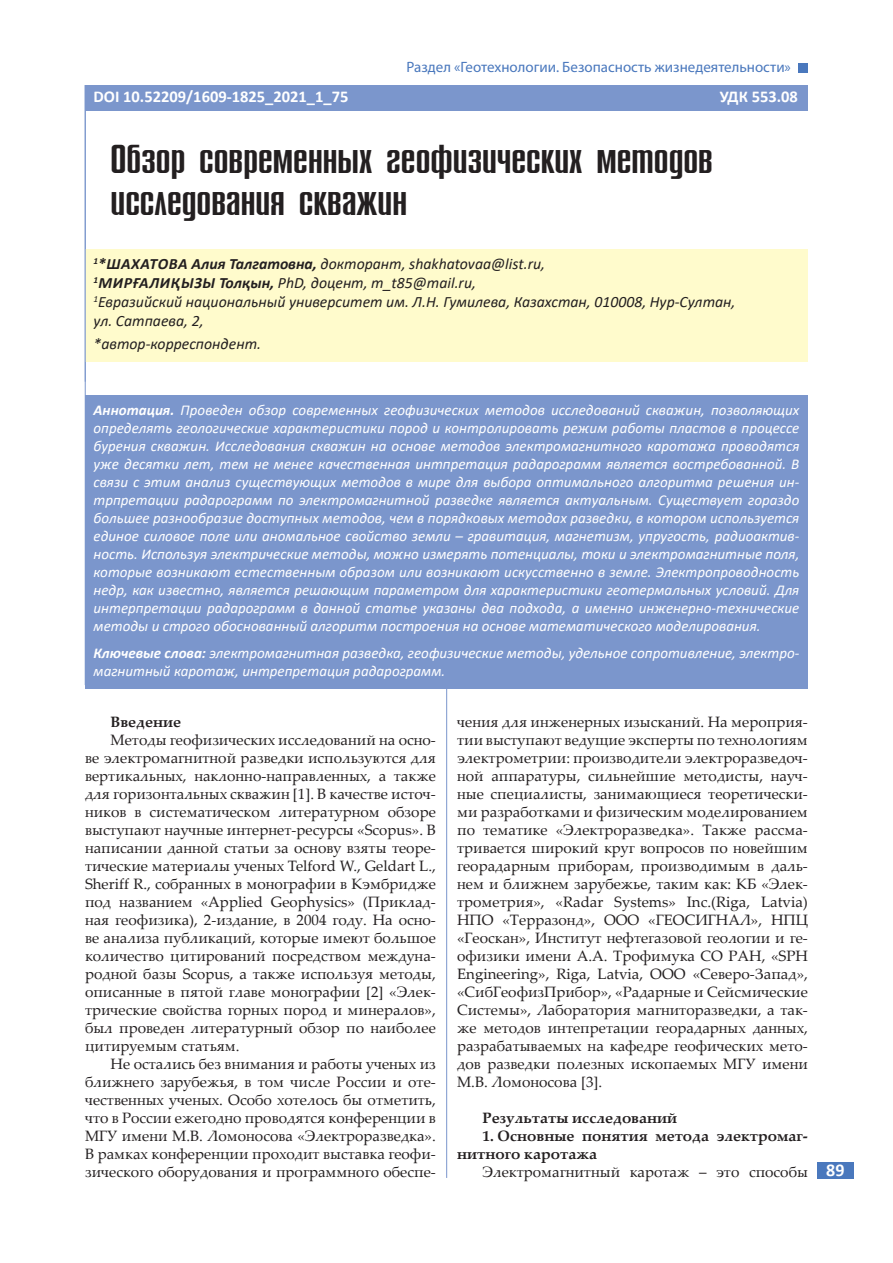
<style>
.page{position:relative;width:893px;height:1263px;background:#fff}
.page>*{position:absolute;margin:0;border:0;box-sizing:border-box;transform-origin:0 0}
.ЗАГОЛОВОК_Cambria_20{font:42px/42px "SM Compo Normal";color:#231f20;scale:1.1 1}
.t1{font:700 18px "Calibri";color:#fff}
.УДК_Calibri_11pt{font:700 16.5px "Calibri";color:#fff}
.АВТОРЫ_Calibri_10_5p{font:italic 15.75px/18.9px "Calibri";color:#231f20}
.ТЕКСТ_Palatino_Linot{font:15px/18px "Palatino Linotype";color:#231f20;text-align:justify}
.КЛЮЧЕВЫЕ_СЛОВА_Calib{font:italic 15px/18px "Calibri";color:#fff;text-align:justify}
.ТЕКСТ_Palatino_Linot-2{font:700 15px/18px "Palatino Linotype";color:#231f20}
.t2{font:15px "Myriad Pro";color:#4a78bd}
.s1{font-weight:700}
</style>
<div class="page">
<div style="left:817px;top:1162px;width:36px;height:16px;background:#4a78bd"></div>
<div style="left:798px;top:63px;width:10px;height:9px;background:#4a78bd"></div>
<hr style="left:446px;top:685px;width:1px;height:493px;background:#7b96cc">
<div style="left:85px;top:85px;width:723px;height:25px;background:#7b96cc"></div>
<div style="left:85px;top:249px;width:723px;height:32px;background:#fffbcc"></div>
<div style="left:85px;top:268px;width:723px;height:32px;background:#fffbcc"></div>
<div style="left:85px;top:287px;width:723px;height:51px;background:#fffbcc"></div>
<div style="left:85px;top:329px;width:723px;height:32px;background:#fffbcc"></div>
<div style="left:85px;top:395px;width:723px;height:248px;background:#7b96cc"></div>
<div style="left:85px;top:638px;width:723px;height:50px;background:#7b96cc"></div>
<hr style="left:85px;top:85px;width:1px;height:600px;background:#7b96cc">
<p class="t2" style="left:407px;top:58px;width:386px">Раздел «Геотехнологии. Безопасность жизнедеятельности»</p>
<p class="УДК_Calibri_11pt" style="left:94px;top:85px;width:256px">DOI 10.52209/1609-1825_2021_1_75</p>
<p class="УДК_Calibri_11pt" style="left:720px;top:85px;width:80px">УДК 553.08</p>
<p class="ЗАГОЛОВОК_Cambria_20" style="left:111px;top:139px;width:549px">Обзор современных геофизических методов исследования скважин</p>
<p class="АВТОРЫ_Calibri_10_5p" style="left:94px;top:254px;width:453px"><sup>1</sup><span class="s1">*ШАХАТОВА Алия Талгатовна,</span> докторант, shakhatovaa@list.ru,</p>
<p class="АВТОРЫ_Calibri_10_5p" style="left:94px;top:273px;width:384px"><sup>1</sup><span class="s1">МИРҒАЛИҚЫЗЫ Толқын,</span> PhD, доцент, m_t85@mail.ru,</p>
<p class="АВТОРЫ_Calibri_10_5p" style="left:94px;top:292px;width:643px"><sup>1</sup>Евразийский национальный университет им. Л.Н. Гумилева, Казахстан, 010008, Нур-Султан, ул. Сатпаева, 2,</p>
<p class="АВТОРЫ_Calibri_10_5p" style="left:94px;top:334px;width:169px">*автор-корреспондент.</p>
<p class="КЛЮЧЕВЫЕ_СЛОВА_Calib" style="left:94px;top:401px;width:707px"><span class="s1">Аннотация.</span> Проведен обзор современных геофизических методов исследований скважин, позволяющих определять геологические характеристики пород и контролировать режим работы пластов в процессе бурения скважин. Исследования скважин на основе методов электромагнитного каротажа проводятся уже десятки лет, тем не менее качественная интпретация радарограмм является востребованной. В связи с этим анализ существующих методов в мире для выбора оптимального алгоритма решения ин&shy;трпретации радарограмм по электромагнитной разведке является актуальным. Существует гораздо большее разнообразие доступных методов, чем в порядковых методах разведки, в котором используется единое силовое поле или аномальное свойство земли – гравитация, магнетизм, упругость, радиоактив&shy;ность. Используя электрические методы, можно измерять потенциалы, токи и электромагнитные поля, которые возникают естественным образом или возникают искусственно в земле. Электропроводность недр, как известно, является решающим параметром для характеристики геотермальных условий. Для интерпретации радарограмм в данной статье указаны два подхода, а именно инженерно-технические методы и строго обоснованный алгоритм построения на основе математического моделирования.</p>
<p class="КЛЮЧЕВЫЕ_СЛОВА_Calib" style="left:94px;top:643px;width:707px"><span class="s1">Ключевые слова:</span> электромагнитная разведка, геофизические методы, удельное сопротивление, электро&shy;магнитный каротаж, интрепретация радарограмм.</p>
<p class="ТЕКСТ_Palatino_Linot-2" style="left:111px;top:712px;width:72px">Введение</p>
<p class="ТЕКСТ_Palatino_Linot" style="left:85px;top:730px;width:352px;text-indent:26px">Методы геофизических исследований на осно&shy;ве электромагнитной разведки используются для вертикальных, наклонно-направленных, а также для горизонтальных скважин [1]. В качестве источ&shy;ников в систематическом литературном обзоре выступают научные интернет-ресурсы «Scopus». В написании данной статьи за основу взяты теоре&shy;тические материалы ученых Telford W., Geldart L., Sheriff R., собранных в монографии в Кэмбридже под названием «Applied Geophysics» (Приклад&shy;ная геофизика), 2-издание, в 2004 году. На осно&shy;ве анализа публикаций, которые имеют большое количество цитирований посредством междуна&shy;родной базы Scopus, а также используя методы, описанные в пятой главе монографии [2] «Элек&shy;трические свойства горных пород и минералов», был проведен литературный обзор по наиболее цитируемым статьям.</p>
<p class="ТЕКСТ_Palatino_Linot" style="left:85px;top:1054px;width:352px;text-indent:26px">Не остались без внимания и работы ученых из ближнего зарубежья, в том числе России и оте&shy;чественных ученых. Особо хотелось бы отметить, что в России ежегодно проводятся конференции в МГУ имени М.В. Ломоносова «Электроразведка».<br>В рамках конференции проходит выставка геофи&shy;зического оборудования и программного обеспе-</p>
<p class="ТЕКСТ_Palatino_Linot" style="left:457px;top:712px;width:352px">чения для инженерных изысканий. На мероприя&shy;тии выступают ведущие эксперты по технологиям электрометрии: производители электроразведоч&shy;ной аппаратуры, сильнейшие методисты, науч&shy;ные специалисты, занимающиеся теоретически&shy;ми разработками и физическим моделированием по тематике «Электроразведка». Также рассма&shy;тривается широкий круг вопросов по новейшим георадарным приборам, производимым в даль&shy;нем и ближнем зарубежье, таким как: КБ «Элек&shy;трометрия», «Radar Systems» Inc.(Riga, Latvia)<br>НПО «Терразонд», ООО «ГЕОСИГНАЛ», НПЦ «Геоскан», Институт нефтегазовой геологии и ге&shy;офизики имени А.А. Трофимука СО РАН, «SPH Engineering», Riga, Latvia, ООО «Северо-Запад», «СибГеофизПрибор», «Радарные и Сейсмические Системы», Лаборатория магниторазведки, а так&shy;же методов интепретации георадарных данных, разрабатываемых на кафедре геофических мето&shy;дов разведки полезных ископаемых МГУ имени М.В. Ломоносова [3].</p>
<p class="ТЕКСТ_Palatino_Linot-2" style="left:483px;top:1108px;width:196px">Результаты исследований</p>
<p class="ТЕКСТ_Palatino_Linot-2" style="left:457px;top:1126px;width:352px;text-indent:26px">1. Основные понятия метода электромаг&shy;нитного каротажа</p>
<p class="ТЕКСТ_Palatino_Linot" style="left:483px;top:1162px;width:327px">Электромагнитный каротаж – это способы</p>
<p class="t1" style="left:826px;top:1157px;width:20px">89</p>
</div>
